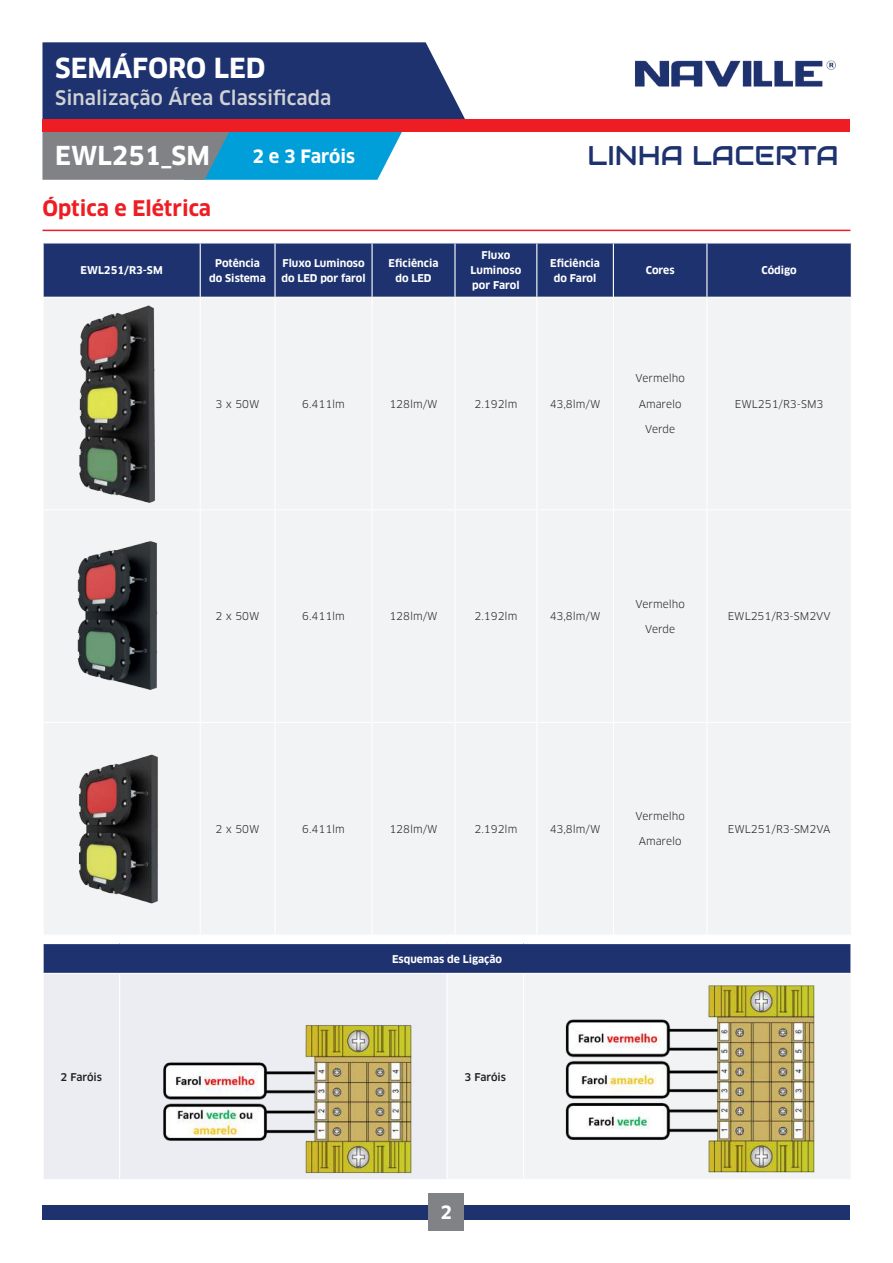
<style>
.page{position:relative;width:893px;height:1263px;background:#fff}
.page>*{position:absolute;margin:0;border:0;box-sizing:border-box;transform-origin:0 0}
.t1{font:27px "Audiowide";color:#1d326f}
.t2{font:700 27px "Clan OT";color:#fff}
.t3{font:700 25.5px "Clan OT";color:#fff}
.t4{font:700 21px "Clan OT";color:#ee1d23}
.t5{font:500 19.5px "Clan OT";color:#d1d2d4}
.t6{font:700 18px "Clan OT";color:#fff}
.t7{font:10.5px "Clan OT";color:#231f20}
.t8{font:700 10.5px/15px "Clan OT";color:#fff;text-align:center}
.t9{font:500 10.5px "Clan OT";color:#231f20}
</style>
<div class="page">
<svg style="left:42px;top:131px;width:360px;height:49px;background:#4895b2"></svg>
<div style="left:42px;top:42px;width:423px;height:79px;background:#1d326f"></div>
<div style="left:43px;top:119px;width:807px;height:13px;background:#ee1d23"></div>
<div style="left:43px;top:1205px;width:807px;height:13px;background:#1d326f"></div>
<div style="left:429px;top:1194px;width:35px;height:35px;background:#808285"></div>
<img style="left:635px;top:60px;width:201px;height:27px">
<hr style="left:43px;top:230px;width:807px;height:1px;background:#ee1d23">
<div style="left:43px;top:1206px;width:807px;height:13px;background:#1d326f"></div>
<div style="left:429px;top:1195px;width:35px;height:35px;background:#808285"></div>
<div style="left:44px;top:243px;width:807px;height:54px;background:#1d326f"></div>
<div style="left:44px;top:298px;width:807px;height:636px;background:#f2f3f4"></div>
<hr style="left:44px;top:509px;width:156px;height:1px;background:#fff">
<hr style="left:201px;top:509px;width:73px;height:1px;background:#fff">
<hr style="left:276px;top:509px;width:95px;height:1px;background:#fff">
<hr style="left:373px;top:509px;width:81px;height:1px;background:#fff">
<hr style="left:456px;top:509px;width:80px;height:1px;background:#fff">
<hr style="left:537px;top:509px;width:76px;height:1px;background:#fff">
<hr style="left:614px;top:509px;width:92px;height:1px;background:#fff">
<hr style="left:707px;top:509px;width:144px;height:1px;background:#fff">
<hr style="left:44px;top:722px;width:156px;height:1px;background:#fff">
<hr style="left:201px;top:722px;width:73px;height:1px;background:#fff">
<hr style="left:276px;top:722px;width:95px;height:1px;background:#fff">
<hr style="left:373px;top:722px;width:81px;height:1px;background:#fff">
<hr style="left:456px;top:722px;width:80px;height:1px;background:#fff">
<hr style="left:537px;top:722px;width:76px;height:1px;background:#fff">
<hr style="left:614px;top:722px;width:92px;height:1px;background:#fff">
<hr style="left:707px;top:722px;width:144px;height:1px;background:#fff">
<hr style="left:200px;top:243px;width:1px;height:54px;background:#fff">
<hr style="left:274px;top:243px;width:2px;height:54px;background:#fff">
<hr style="left:371px;top:243px;width:2px;height:54px;background:#fff">
<hr style="left:454px;top:243px;width:2px;height:54px;background:#fff">
<hr style="left:536px;top:243px;width:1px;height:54px;background:#fff">
<hr style="left:613px;top:243px;width:1px;height:54px;background:#fff">
<hr style="left:706px;top:243px;width:1px;height:54px;background:#fff">
<hr style="left:200px;top:297px;width:1px;height:213px;background:#fff">
<hr style="left:274px;top:297px;width:2px;height:213px;background:#fff">
<hr style="left:371px;top:297px;width:2px;height:213px;background:#fff">
<hr style="left:454px;top:297px;width:2px;height:213px;background:#fff">
<hr style="left:536px;top:297px;width:1px;height:213px;background:#fff">
<hr style="left:613px;top:297px;width:1px;height:213px;background:#fff">
<hr style="left:706px;top:297px;width:1px;height:213px;background:#fff">
<hr style="left:200px;top:510px;width:1px;height:212px;background:#fff">
<hr style="left:274px;top:510px;width:2px;height:212px;background:#fff">
<hr style="left:371px;top:510px;width:2px;height:212px;background:#fff">
<hr style="left:454px;top:510px;width:2px;height:212px;background:#fff">
<hr style="left:536px;top:510px;width:1px;height:212px;background:#fff">
<hr style="left:613px;top:510px;width:1px;height:212px;background:#fff">
<hr style="left:706px;top:510px;width:1px;height:212px;background:#fff">
<hr style="left:200px;top:722px;width:1px;height:213px;background:#fff">
<hr style="left:274px;top:722px;width:2px;height:213px;background:#fff">
<hr style="left:371px;top:722px;width:2px;height:213px;background:#fff">
<hr style="left:454px;top:722px;width:2px;height:213px;background:#fff">
<hr style="left:536px;top:722px;width:1px;height:213px;background:#fff">
<hr style="left:613px;top:722px;width:1px;height:213px;background:#fff">
<hr style="left:706px;top:722px;width:1px;height:213px;background:#fff">
<img style="left:44px;top:298px;width:156px;height:211px">
<img style="left:44px;top:522px;width:156px;height:188px">
<img style="left:44px;top:752px;width:156px;height:153px">
<div style="left:43px;top:943px;width:808px;height:30px;background:#1d326f"></div>
<div style="left:44px;top:974px;width:402px;height:205px;background:#ecedf2"></div>
<div style="left:448px;top:974px;width:402px;height:205px;background:#f2f3f4"></div>
<hr style="left:43px;top:943px;width:77px;height:1px;background:#fff">
<svg style="left:43px;top:944px;width:1px;height:29px"></svg>
<hr style="left:120px;top:943px;width:327px;height:1px;background:#fff">
<hr style="left:447px;top:943px;width:77px;height:1px;background:#fff">
<hr style="left:524px;top:943px;width:328px;height:1px;background:#fff">
<hr style="left:850px;top:944px;width:2px;height:29px;background:#fff">
<hr style="left:119px;top:974px;width:1px;height:205px;background:#fff">
<hr style="left:523px;top:974px;width:1px;height:205px;background:#fff">
<img style="left:154px;top:979px;width:259px;height:195px">
<img style="left:558px;top:979px;width:259px;height:195px">
<h1 class="t2" style="left:55px;top:52px;width:212px">SEMÁFORO LED</h1>
<h3 class="t5" style="left:55px;top:86px;width:278px">Sinalização Área Classificada</h3>
<h2 class="t3" style="left:55px;top:140px;width:156px">EWL251_SM</h2>
<h3 class="t6" style="left:252px;top:146px;width:104px">2 e 3 Faróis</h3>
<h3 class="t4" style="left:43px;top:196px;width:170px">Óptica e Elétrica</h3>
<h1 class="t1" style="left:588px;top:138px;width:253px">LINHA LACERTA</h1>
<p class="t8" style="left:81px;top:263px;width:84px">EWL251/R3-SM</p>
<p class="t8" style="left:209px;top:256px;width:58px">Potência do Sistema</p>
<p class="t8" style="left:281px;top:256px;width:86px;text-align:left">Fluxo Luminoso do LED por farol</p>
<p class="t8" style="left:389px;top:256px;width:51px">Eficiência do LED</p>
<p class="t8" style="left:471px;top:248px;width:52px">Fluxo<br>Luminoso por Farol</p>
<p class="t8" style="left:550px;top:256px;width:51px">Eficiência do Farol</p>
<p class="t8" style="left:646px;top:263px;width:30px">Cores</p>
<p class="t8" style="left:761px;top:263px;width:37px">Código</p>
<p class="t7" style="left:216px;top:397px;width:45px">3 x 50W</p>
<p class="t7" style="left:302px;top:397px;width:44px">6.411lm</p>
<p class="t7" style="left:389px;top:397px;width:50px">128lm/W</p>
<p class="t7" style="left:475px;top:397px;width:44px">2.192lm</p>
<p class="t7" style="left:550px;top:397px;width:52px">43,8lm/W</p>
<p class="t7" style="left:636px;top:372px;width:51px">Vermelho</p>
<p class="t7" style="left:639px;top:397px;width:44px">Amarelo</p>
<p class="t7" style="left:645px;top:423px;width:31px">Verde</p>
<p class="t7" style="left:735px;top:397px;width:90px">EWL251/R3-SM3</p>
<p class="t7" style="left:216px;top:610px;width:45px">2 x 50W</p>
<p class="t7" style="left:302px;top:610px;width:44px">6.411lm</p>
<p class="t7" style="left:389px;top:610px;width:50px">128lm/W</p>
<p class="t7" style="left:475px;top:610px;width:44px">2.192lm</p>
<p class="t7" style="left:550px;top:610px;width:52px">43,8lm/W</p>
<p class="t7" style="left:636px;top:597px;width:51px">Vermelho</p>
<p class="t7" style="left:645px;top:623px;width:31px">Verde</p>
<p class="t7" style="left:728px;top:610px;width:104px">EWL251/R3-SM2VV</p>
<p class="t7" style="left:216px;top:823px;width:45px">2 x 50W</p>
<p class="t7" style="left:302px;top:823px;width:44px">6.411lm</p>
<p class="t7" style="left:389px;top:823px;width:50px">128lm/W</p>
<p class="t7" style="left:475px;top:823px;width:44px">2.192lm</p>
<p class="t7" style="left:550px;top:823px;width:52px">43,8lm/W</p>
<p class="t7" style="left:636px;top:810px;width:51px">Vermelho</p>
<p class="t7" style="left:639px;top:835px;width:44px">Amarelo</p>
<p class="t8" style="left:392px;top:951px;width:111px">Esquemas de Ligação</p>
<p class="t9" style="left:61px;top:1070px;width:43px">2 Faróis</p>
<p class="t9" style="left:465px;top:1070px;width:43px">3 Faróis</p>
<p class="t7" style="left:728px;top:823px;width:104px">EWL251/R3-SM2VA</p>
<h3 class="t6" style="left:441px;top:1200px;width:13px">2</h3>
</div>
